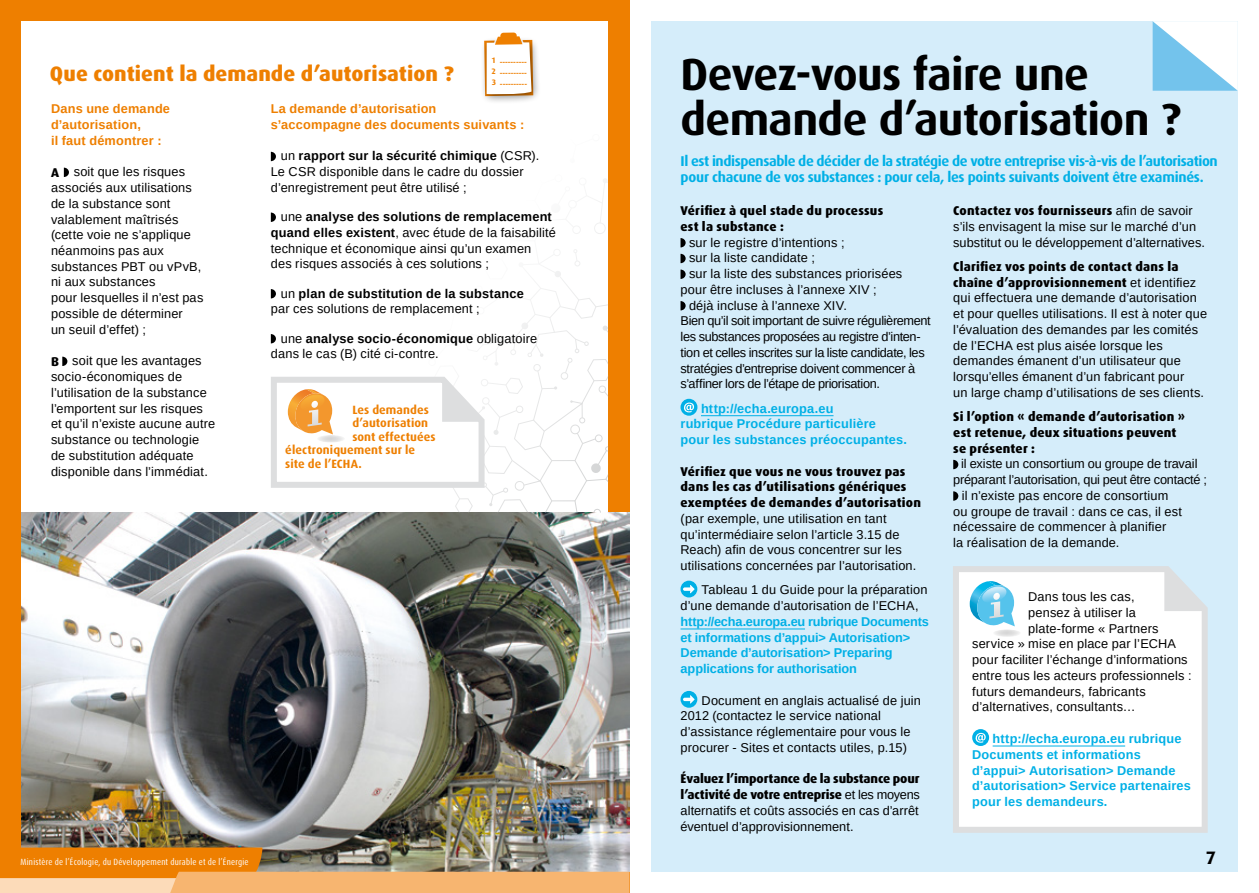
<style>
.page{position:relative;width:1259px;height:893px;background:#fff}
.page>*{position:absolute;margin:0;border:0;box-sizing:border-box;transform-origin:0 0}
.t1{font:700 45px/45px "Dax OT";letter-spacing:-.015em;color:#000}
.t2{font:800 21px "Dax OT";letter-spacing:.005em;color:#ee7f00}
.t3{font:700 18px "Dax OT";color:#000}
.t4{font:700 14.25px/15.8px "Dax OT";letter-spacing:-.025em;color:#00b0e6}
.t5{font:12.75px/15.8px "Liberation Sans";letter-spacing:.01em;color:#000}
.t6{font:800 12.75px/15.8px "Dax OT";letter-spacing:.015em;color:#000}
.t7{font:700 12.75px/15.8px "Liberation Sans";letter-spacing:.01em;color:#00b0e6}
.t8{font:12.75px "Liberation Sans";letter-spacing:-.025em;color:#000}
.t9{font:700 12.75px/15.8px "Liberation Sans";letter-spacing:-.01em;color:#00b0e6}
.t10{font:700 12.75px/15.8px "Liberation Sans";letter-spacing:.015em;color:#ee7f00}
.t11{font:800 12.75px/15.8px "Dax OT";letter-spacing:-.01em;color:#000}
.t12{font:12.75px "Liberation Sans";letter-spacing:-.02em;color:#000}
.t13{font:12.75px "Liberation Sans";letter-spacing:-.03em;color:#000}
.t14{font:12.75px "Liberation Sans";letter-spacing:-.01em;color:#000}
.t15{font:700 12px "Dax OT";letter-spacing:.005em;color:#ee7f00}
.t16{font:condensed 9px "Dax OT";letter-spacing:.025em;color:#fff}
.t17{font:700 7.95px/11.2px "Dax OT";color:#ee7f00;text-align:justify}
.s1{font-weight:700}
.s2{font-family:"Dax OT";font-weight:800}
.s3{font-family:"Liberation Sans";font-weight:400}
</style>
<div class="page">
<div style="left:0;top:0;width:629px;height:893px;background:#ee7f00"></div>
<div style="left:21px;top:21px;width:587px;height:851px;background:#fff"></div>
<img style="left:21px;top:513px;width:608px;height:334px">
<div style="left:651px;top:21px;width:586px;height:851px;background:#d5edfa"></div>
<svg style="left:1152px;top:21px;width:85px;height:70px;background:#b8e0f5"></svg>
<svg style="left:64px;top:168px;width:5px;height:9px"></svg>
<svg style="left:62px;top:357px;width:5px;height:9px"></svg>
<hr style="left:701px;top:415px;width:132px;height:1px;background:#00b0e6">
<hr style="left:680px;top:629px;width:125px;height:1px;background:#00b0e6">
<svg style="left:680px;top:238px;width:5px;height:9px"></svg>
<svg style="left:680px;top:254px;width:5px;height:9px"></svg>
<svg style="left:680px;top:270px;width:5px;height:9px"></svg>
<svg style="left:680px;top:301px;width:5px;height:9px"></svg>
<svg style="left:680px;top:399px;width:17px;height:17px"></svg>
<svg style="left:683px;top:403px;width:11px;height:9px"></svg>
<div style="left:680px;top:581px;width:17px;height:16px;background:#00b0e6;border-radius:50%"></div>
<svg style="left:683px;top:585px;width:11px;height:8px"></svg>
<svg style="left:680px;top:691px;width:17px;height:17px"></svg>
<svg style="left:683px;top:695px;width:11px;height:8px"></svg>
<svg style="left:953px;top:460px;width:5px;height:9px"></svg>
<svg style="left:953px;top:491px;width:5px;height:10px"></svg>
<svg style="left:0;top:847px;width:629px;height:46px;background:#d39d5f"></svg>
<svg style="left:953px;top:566px;width:255px;height:267px;background:#fbfbfb"></svg>
<hr style="left:992px;top:746px;width:133px;height:1px;background:#00b0e6">
<svg style="left:972px;top:729px;width:17px;height:17px"></svg>
<svg style="left:974px;top:733px;width:11px;height:10px"></svg>
<svg style="left:969px;top:581px;width:46px;height:45px;background:#87d3ee"></svg>
<svg style="left:993px;top:629px;width:28px;height:8px"></svg>
<svg style="left:1164px;top:567px;width:42px;height:44px"></svg>
<svg style="left:268px;top:33px;width:340px;height:480px"></svg>
<p class="t17" style="left:491px;top:56px;width:37px">1 ---------- 2 ---------- 3 ----------</p>
<h2 class="t2" style="left:50px;top:61px;width:405px">Que contient la demande d’autorisation ?</h2>
<p class="t10" style="left:271px;top:101px;width:255px">La demande d’autorisation s’accompagne des documents suivants :</p>
<p class="t5" style="left:271px;top:148px;width:270px;text-indent:10px">un <span class="s1">rapport sur la sécurité chimique</span> (CSR).<br>Le CSR disponible dans le cadre du dossier d’enregistrement peut être utilisé ;</p>
<p class="t5" style="left:271px;top:209px;width:286px;text-indent:10px">une <span class="s1">analyse des solutions de remplacement quand elles existent</span>, avec étude de la faisabilité technique et économique ainsi qu’un examen<br>des risques associés à ces solutions ;</p>
<p class="t5" style="left:271px;top:285px;width:254px;text-indent:10px">un <span class="s1">plan de substitution de la substance </span>par ces solutions de remplacement ;</p>
<p class="t5" style="left:271px;top:330px;width:268px;text-indent:10px">une <span class="s1">analyse socio-économique</span> obligatoire dans le cas (B) cité ci-contre.</p>
<p class="t10" style="left:51px;top:101px;width:120px">Dans une demande d’autorisation,<br>il faut démontrer :</p>
<p class="t5" style="left:51px;top:164px;width:154px"><span class="s2">A</span> soit que les risques associés aux utilisations de la substance sont valablement maîtrisés (cette voie ne s’applique néanmoins pas aux substances PBT ou vPvB, ni aux substances<br>pour lesquelles il n’est pas possible de déterminer<br>un seuil d’effet) ;</p>
<p class="t5" style="left:51px;top:353px;width:166px"><span class="s2">B</span> soit que les avantages socio-économiques de l’utilisation de la substance l’emportent sur les risques et qu’il n’existe aucune autre substance ou technologie de substitution adéquate disponible dans l’immédiat.</p>
<p class="t15" style="left:352px;top:403px;width:78px">Les demandes</p>
<p class="t15" style="left:352px;top:417px;width:77px">d’autorisation</p>
<p class="t15" style="left:352px;top:430px;width:85px">sont effectuées</p>
<p class="t15" style="left:285px;top:444px;width:131px">électroniquement sur le</p>
<p class="t15" style="left:285px;top:457px;width:78px">site de l’ECHA.</p>
<p class="t16" style="left:21px;top:856px;width:229px">Ministère de l’Écologie, du Développement durable et de l’Énergie</p>
<h1 class="t1" style="left:680px;top:52px;width:502px">Devez-vous faire une demande d’autorisation ?</h1>
<p class="t4" style="left:680px;top:153px;width:538px">Il est indispensable de décider de la stratégie de votre entreprise vis-à-vis de l’autorisation pour chacune de vos substances : pour cela, les points suivants doivent être examinés.</p>
<p class="t6" style="left:680px;top:203px;width:204px">Vérifiez à quel stade du processus est la substance :</p>
<p class="t5" style="left:689px;top:234px;width:157px">sur le registre d’intentions ;</p>
<p class="t5" style="left:689px;top:250px;width:127px">sur la liste candidate ;</p>
<p class="t5" style="left:689px;top:266px;width:215px">sur la liste des substances priorisées</p>
<p class="t5" style="left:680px;top:282px;width:198px">pour être incluses à l’annexe XIV ;</p>
<p class="t5" style="left:689px;top:297px;width:159px">déjà incluse à l’annexe XIV.</p>
<p class="t13" style="left:680px;top:313px;width:252px">Bien qu’il soit important de suivre régulièrement</p>
<p class="t8" style="left:680px;top:329px;width:242px">les substances proposées au registre d’inten-</p>
<p class="t8" style="left:680px;top:344px;width:246px">tion et celles inscrites sur la liste candidate, les</p>
<p class="t8" style="left:680px;top:360px;width:236px">stratégies d’entreprise doivent commencer à</p>
<p class="t8" style="left:680px;top:376px;width:201px">s’affiner lors de l’étape de priorisation.</p>
<p class="t7" style="left:680px;top:401px;width:228px;text-indent:20px">http://echa.europa.eu<br>rubrique Procédure particulière pour les substances préoccupantes.</p>
<p class="t6" style="left:680px;top:463px;width:242px">Vérifiez que vous ne vous trouvez pas dans les cas d’utilisations génériques exemptées de demandes d’autorisation</p>
<p class="t5" style="left:680px;top:511px;width:237px">(par exemple, une utilisation en tant qu’intermédiaire selon l’article 3.15 de Reach) afin de vous concentrer sur les utilisations concernées par l’autorisation.</p>
<p class="t5" style="left:680px;top:582px;width:248px;text-indent:21px">Tableau 1 du Guide pour la préparation d’une demande d’autorisation de l’ECHA,</p>
<p class="t9" style="left:680px;top:614px;width:250px">http://echa.europa.eu rubrique Documents et informations d’appui&gt; Autorisation&gt; Demande d’autorisation&gt; Preparing applications for authorisation</p>
<p class="t5" style="left:680px;top:692px;width:242px;text-indent:21px">Document en anglais actualisé de juin 2012 (contactez le service national d’assistance réglementaire pour vous le procurer - Sites et contacts utiles, p.15)</p>
<p class="t11" style="left:680px;top:771px;width:241px">Évaluez l’importance de la substance pour l’activité de votre entreprise <span class="s3">et les moyens</span></p>
<p class="t5" style="left:680px;top:803px;width:240px">alternatifs et coûts associés en cas d’arrêt éventuel d’approvisionnement.</p>
<p class="t6" style="left:953px;top:203px;width:241px">Contactez vos fournisseurs <span class="s3">afin de savoir</span></p>
<p class="t5" style="left:953px;top:219px;width:253px">s’ils envisagent la mise sur le marché d’un substitut ou le développement d’alternatives.</p>
<p class="t6" style="left:953px;top:259px;width:244px">Clarifiez vos points de contact dans la chaîne d’approvisionnement <span class="s3">et identifiez</span></p>
<p class="t5" style="left:953px;top:290px;width:255px">qui effectuera une demande d’autorisation et pour quelles utilisations. Il est à noter que l’évaluation des demandes par les comités de l’ECHA est plus aisée lorsque les demandes émanent d’un utilisateur que lorsqu’elles émanent d’un fabricant pour<br>un large champ d’utilisations de ses clients.</p>
<p class="t6" style="left:953px;top:409px;width:233px">Si l’option « demande d’autorisation » est retenue, deux situations peuvent se présenter :</p>
<p class="t14" style="left:961px;top:456px;width:238px">il existe un consortium ou groupe de travail</p>
<p class="t12" style="left:953px;top:472px;width:255px">préparant l’autorisation, qui peut être contacté ;</p>
<p class="t5" style="left:961px;top:488px;width:208px">il n’existe pas encore de consortium</p>
<p class="t5" style="left:953px;top:503px;width:230px">ou groupe de travail : dans ce cas, il est</p>
<p class="t5" style="left:953px;top:519px;width:214px">nécessaire de commencer à planifier</p>
<p class="t5" style="left:953px;top:535px;width:168px">la réalisation de la demande.</p>
<p class="t5" style="left:1028px;top:589px;width:108px">Dans tous les cas,</p>
<p class="t5" style="left:1028px;top:605px;width:109px">pensez à utiliser la</p>
<p class="t5" style="left:1028px;top:620px;width:132px">plate-forme « Partners</p>
<p class="t5" style="left:972px;top:636px;width:205px">service » mise en place par l’ECHA</p>
<p class="t5" style="left:972px;top:652px;width:217px">pour faciliter l’échange d’informations</p>
<p class="t5" style="left:972px;top:668px;width:221px">entre tous les acteurs professionnels :</p>
<p class="t5" style="left:972px;top:683px;width:175px">futurs demandeurs, fabricants</p>
<p class="t5" style="left:972px;top:699px;width:165px">d’alternatives, consultants…</p>
<p class="t7" style="left:972px;top:731px;width:220px;text-indent:20px">http://echa.europa.eu rubrique<br>Documents et informations d’appui&gt; Autorisation&gt; Demande d’autorisation&gt; Service partenaires pour les demandeurs.</p>
<h3 class="t3" style="left:1205px;top:847px;width:12px">7</h3>
</div>
